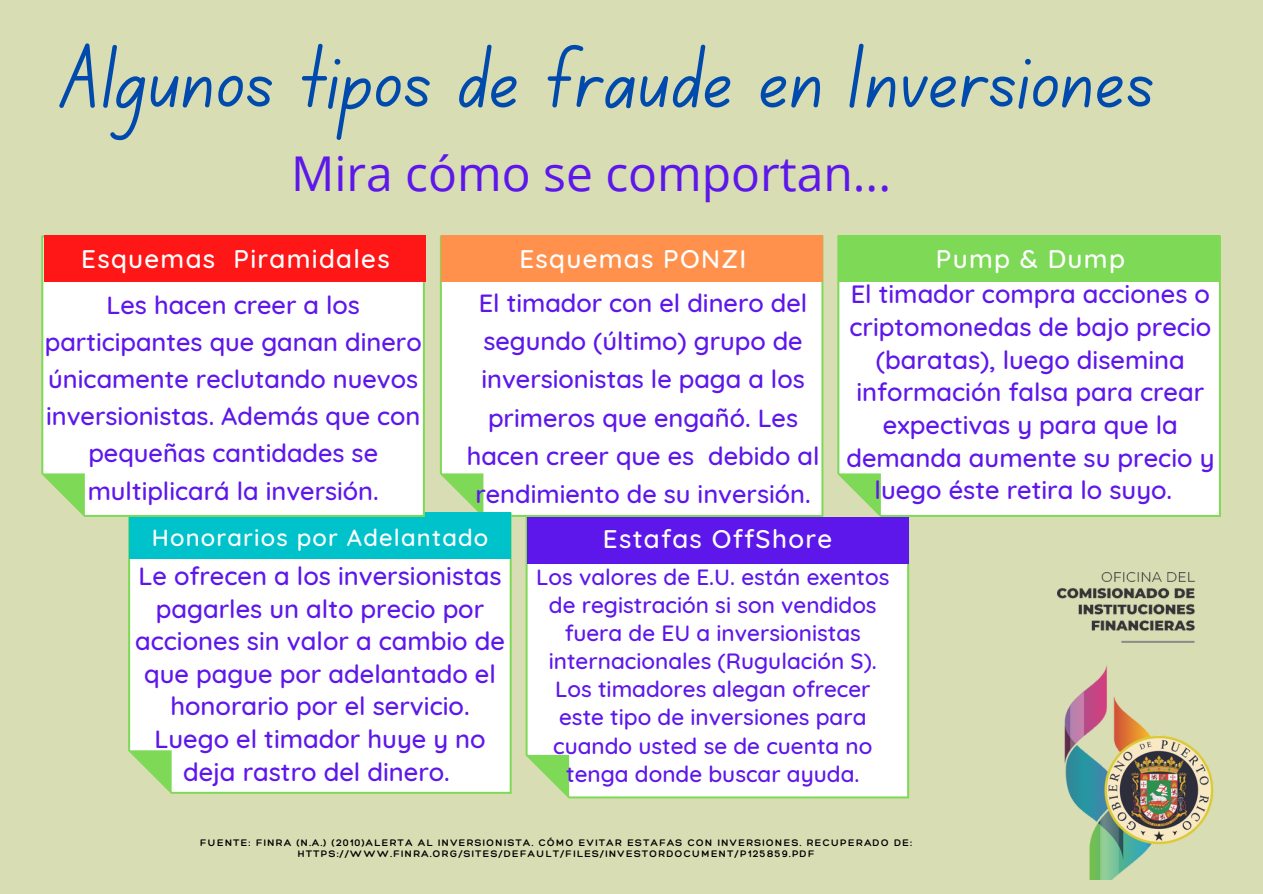
<style>
.page{position:relative;width:1263px;height:894px;background:#fff}
.page>*{position:absolute;margin:0;border:0;box-sizing:border-box;transform-origin:0 0}
.t1{font:91.65px "Canva School Font";color:#004aad}
.t2{font:48px "Open Sans";color:#5e17eb}
.t3{font:500 25.95px "Quicksand";letter-spacing:.05em;color:#fff}
.t4{font:500 25.5px/32.5px "Quicksand";color:#5e17eb;text-align:center}
.t5{font:500 25.35px/38.2px "Quicksand";color:#5e17eb;text-align:center}
.t6{font:500 23.85px "Quicksand";letter-spacing:.05em;color:#fff}
.t7{font:500 22.5px/28px "Quicksand";color:#5e17eb;text-align:center}
.t8{font:300 10.35px/11.2px "Hero";letter-spacing:.13em;color:#000;text-align:center}
</style>
<div class="page">
<div style="left:0;top:0;width:1263px;height:893px;background:#d8ddb3"></div>
<div style="left:440px;top:235px;width:383px;height:282px;background:#fff"></div>
<div style="left:441px;top:235px;width:382px;height:46px;background:#ff914d"></div>
<div style="left:128px;top:512px;width:384px;height:281px;background:#fff"></div>
<div style="left:130px;top:512px;width:381px;height:46px;background:#00c2cb"></div>
<div style="left:837px;top:235px;width:384px;height:282px;background:#fff"></div>
<div style="left:839px;top:235px;width:381px;height:46px;background:#7ed957"></div>
<div style="left:526px;top:517px;width:383px;height:281px;background:#fff"></div>
<div style="left:527px;top:517px;width:381px;height:46px;background:#5e17eb"></div>
<div style="left:41px;top:235px;width:384px;height:282px;background:#fff"></div>
<div style="left:44px;top:235px;width:381px;height:46px;background:#ff1616"></div>
<img style="left:1057px;top:572px;width:157px;height:307px">
<p class="t1" style="left:63px;top:37px;width:1093px">Algunos tipos de fraude en Inversiones</p>
<p class="t2" style="left:291px;top:140px;width:602px">Mira cómo se comportan...</p>
<p class="t3" style="left:81px;top:242px;width:310px">Esquemas Piramidales</p>
<p class="t3" style="left:519px;top:242px;width:228px">Esquemas PONZI</p>
<p class="t3" style="left:936px;top:242px;width:191px">Pump &amp; Dump</p>
<p class="t5" style="left:45px;top:286px;width:378px;line-height:37px">Les hacen creer a los participantes que ganan dinero únicamente reclutando nuevos inversionistas. Además que con pequeñas cantidades se multiplicará la inversión.</p>
<p class="t5" style="left:467px;top:283px;width:354px">El timador con el dinero del segundo (último) grupo de inversionistas le paga a los primeros que engañó. Les hacen creer que es debido al rendimiento de su inversión.</p>
<p class="t4" style="left:846px;top:277px;width:369px">El timador compra acciones o criptomonedas de bajo precio (baratas), luego disemina información falsa para crear expectivas y para que la demanda aumente su precio y luego éste retira lo suyo.</p>
<p class="t6" style="left:152px;top:522px;width:338px">Honorarios por Adelantado</p>
<p class="t3" style="left:603px;top:521px;width:231px">Estafas OffShore</p>
<p class="t4" style="left:135px;top:559px;width:371px">Le ofrecen a los inversionistas pagarles un alto precio por acciones sin valor a cambio de que pague por adelantado el honorario por el servicio.<br>Luego el timador huye y no deja rastro del dinero.</p>
<p class="t7" style="left:536px;top:562px;width:355px">Los valores de E.U. están exentos de registración si son vendidos fuera de EU a inversionistas internacionales (Rugulación S).<br>Los timadores alegan ofrecer este tipo de inversiones para cuando usted se de cuenta no tenga donde buscar ayuda.</p>
<p class="t8" style="left:200px;top:836px;width:713px">FUENTE: FINRA (N.A.) (2010)ALERTA AL INVERSIONISTA. CÓMO EVITAR ESTAFAS CON INVERSIONES. RECUPERADO DE:<br>HTTPS://WWW.FINRA.ORG/SITES/DEFAULT/FILES/INVESTORDOCUMENT/P125859.PDF</p>
</div>
